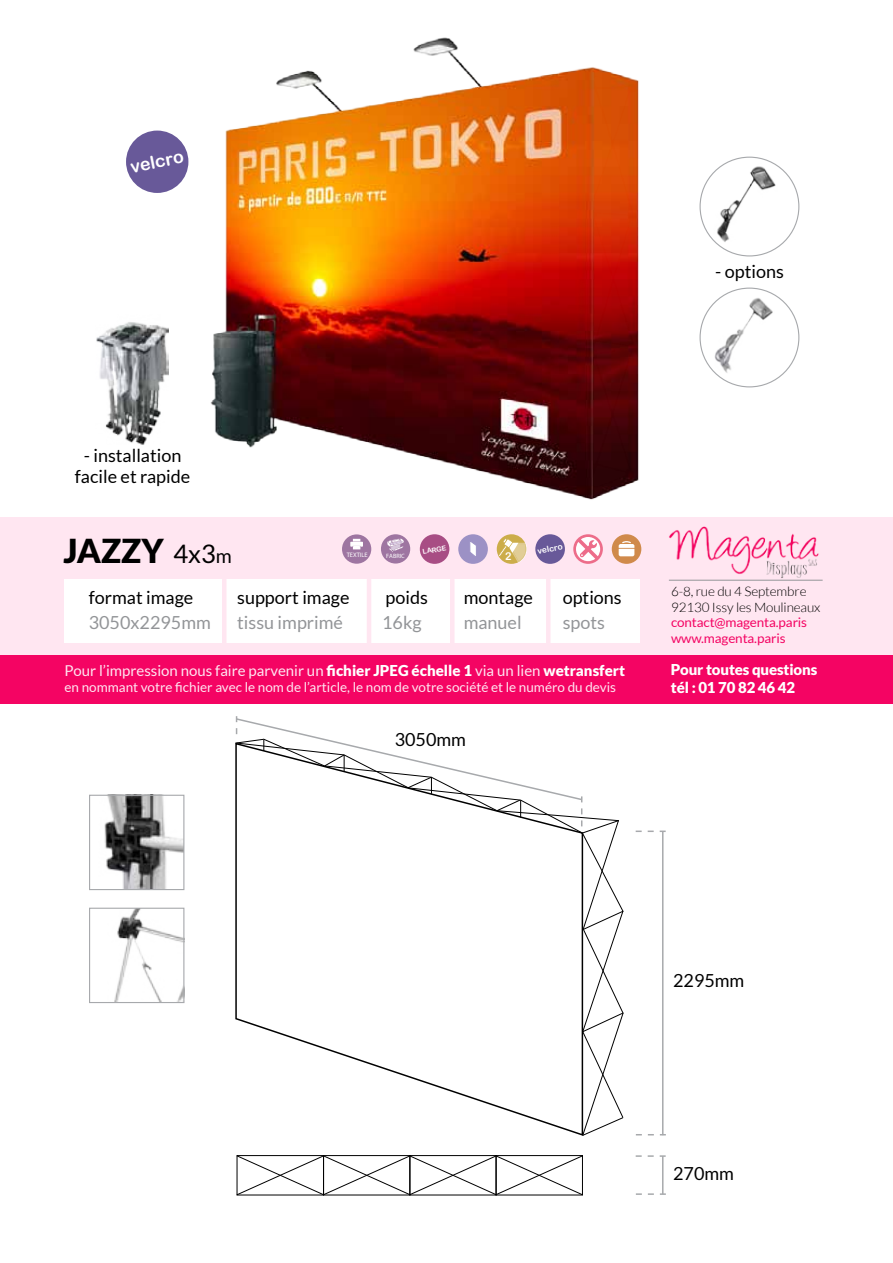
<style>
.page{position:relative;width:893px;height:1263px;background:#fff}
.page>*{position:absolute;margin:0;border:0;box-sizing:border-box;transform-origin:0 0}
.t1{font:900 33px "Lato";color:#000}
.t2{font:18px/21px "Lato";color:#000;text-align:center}
.t3{font:18px "Lato";color:#939598}
.t4{font:17.7px "Arial Rounded MT Bold";color:#fff}
.t5{font:15px "Lato";color:#ffe6f1}
.t6{font:900 15px/18px "Lato";letter-spacing:-.01em;color:#fff}
.t7{font:13.5px "Lato";color:#ffe6f1}
.t8{font:300 13.05px/15.8px "Lato";letter-spacing:-.01em;color:#000}
.t9{font:13.05px/15.8px "Lato";letter-spacing:-.01em;color:#f40463}
.t10{font:10.8px "Arial Rounded MT Bold";color:#fff}
.t11{font:8.4px "Arial Rounded MT Bold";color:#fff}
.t12{font:6.9px "Arial Rounded MT Bold";color:#fff}
.t13{font:6.45px "Myriad Pro";color:#fff}
.t14{font:6.15px "Myriad Pro";color:#fff}
.s1{font-weight:400;font-size:25.5px}
.s2{font-weight:400;font-size:19.5px}
.s3{font-weight:900;color:#fff}
</style>
<div class="page">
<img style="left:196px;top:37px;width:443px;height:481px">
<svg style="left:236px;top:1155px;width:347px;height:41px"></svg>
<div style="left:0;top:518px;width:893px;height:148px;background:#ffe6f1"></div>
<div style="left:0;top:656px;width:893px;height:48px;background:#f40463"></div>
<div style="left:64px;top:580px;width:576px;height:63px;background:#fff"></div>
<svg style="left:636px;top:1134px;width:30px;height:1px"></svg>
<hr style="left:662px;top:831px;width:1px;height:304px;background:#a7a9ac">
<svg style="left:636px;top:830px;width:30px;height:2px"></svg>
<svg style="left:636px;top:1193px;width:30px;height:2px"></svg>
<hr style="left:662px;top:1156px;width:1px;height:38px;background:#a7a9ac">
<svg style="left:636px;top:1155px;width:30px;height:2px"></svg>
<img style="left:104px;top:797px;width:78px;height:91px">
<div style="left:89px;top:795px;width:95px;height:95px;border:1px solid #a7a9ac"></div>
<img style="left:114px;top:910px;width:68px;height:91px">
<div style="left:89px;top:908px;width:95px;height:95px;border:1px solid #a7a9ac"></div>
<svg style="left:235px;top:716px;width:389px;height:420px"></svg>
<img style="left:713px;top:163px;width:64px;height:80px">
<img style="left:714px;top:297px;width:59px;height:77px">
<hr style="left:546px;top:579px;width:4px;height:68px;background:#ffe6f1">
<hr style="left:450px;top:579px;width:4px;height:68px;background:#ffe6f1">
<hr style="left:367px;top:579px;width:4px;height:68px;background:#ffe6f1">
<hr style="left:222px;top:579px;width:4px;height:68px;background:#ffe6f1">
<img style="left:605px;top:516px;width:288px;height:64px">
<hr style="left:669px;top:580px;width:154px;height:1px;background:#939598">
<div style="left:126px;top:131px;width:62px;height:62px;background:#685999;border-radius:50%"></div>
<img style="left:96px;top:322px;width:72px;height:123px">
<svg style="left:573px;top:534px;width:30px;height:30px"></svg>
<svg style="left:576px;top:537px;width:24px;height:24px"></svg>
<div style="left:612px;top:534px;width:29px;height:30px;background:#d08a4b;border-radius:50%"></div>
<svg style="left:619px;top:541px;width:15px;height:15px"></svg>
<svg style="left:497px;top:534px;width:30px;height:30px"></svg>
<div style="left:458px;top:534px;width:30px;height:30px;background:#9c91c5;border-radius:50%"></div>
<svg style="left:470px;top:542px;width:6px;height:14px"></svg>
<div style="left:420px;top:534px;width:29px;height:30px;background:#a84d84;border-radius:50%"></div>
<div style="left:535px;top:534px;width:30px;height:30px;background:#685999;border-radius:50%"></div>
<div style="left:381px;top:534px;width:29px;height:29px;background:#9e75a1;border-radius:50%"></div>
<svg style="left:387px;top:538px;width:17px;height:14px"></svg>
<div style="left:342px;top:534px;width:29px;height:30px;background:#9e75a1;border-radius:50%"></div>
<svg style="left:350px;top:539px;width:13px;height:10px"></svg>
<p class="t4" style="left:129px;top:156px;width:56px;rotate:-11deg">velcro</p>
<p class="t2" style="left:715px;top:261px;width:70px">- options</p>
<p class="t2" style="left:75px;top:445px;width:117px">- installation facile et rapide</p>
<h1 class="t1" style="left:63px;top:532px;width:170px">JAZZY <span class="s1">4x3</span><span class="s2">m</span></h1>
<p class="t13" style="left:347px;top:551px;width:23px">TEXTILE</p>
<p class="t14" style="left:386px;top:552px;width:20px">FABRIC</p>
<p class="t12" style="left:422px;top:548px;width:25px;rotate:-11deg">LARGE</p>
<p class="t11" style="left:536px;top:546px;width:27px;rotate:-11deg">velcro</p>
<p class="t10" style="left:505px;top:550px;width:8px">2</p>
<p class="t2" style="left:89px;top:587px;width:106px">format image</p>
<p class="t2" style="left:237px;top:587px;width:114px">support image</p>
<p class="t2" style="left:386px;top:587px;width:44px">poids</p>
<p class="t2" style="left:464px;top:587px;width:71px">montage</p>
<p class="t2" style="left:563px;top:587px;width:61px">options</p>
<p class="t3" style="left:89px;top:613px;width:124px">3050x2295mm</p>
<p class="t3" style="left:237px;top:613px;width:107px">tissu imprimé</p>
<p class="t3" style="left:382px;top:613px;width:41px">16kg</p>
<p class="t3" style="left:464px;top:613px;width:59px">manuel</p>
<p class="t3" style="left:563px;top:613px;width:44px">spots</p>
<p class="t5" style="left:64px;top:662px;width:562px">Pour l’impression nous faire parvenir un <span class="s3">fichier JPEG échelle 1</span> via un lien <span class="s3">wetransfert</span></p>
<p class="t7" style="left:64px;top:680px;width:553px">en nommant votre fichier avec le nom de l’article, le nom de votre société et le numéro du devis</p>
<p class="t2" style="left:395px;top:728px;width:73px">3050mm</p>
<p class="t8" style="left:671px;top:583px;width:151px">6-8, rue du 4 Septembre<br>92130 Issy les Moulineaux</p>
<p class="t9" style="left:671px;top:615px;width:138px">contact@magenta.paris www.magenta.paris</p>
<p class="t6" style="left:671px;top:660px;width:148px">Pour toutes questions tél : 01 70 82 46 42</p>
<p class="t2" style="left:673px;top:969px;width:73px">2295mm</p>
<p class="t2" style="left:673px;top:1163px;width:62px">270mm</p>
</div>
